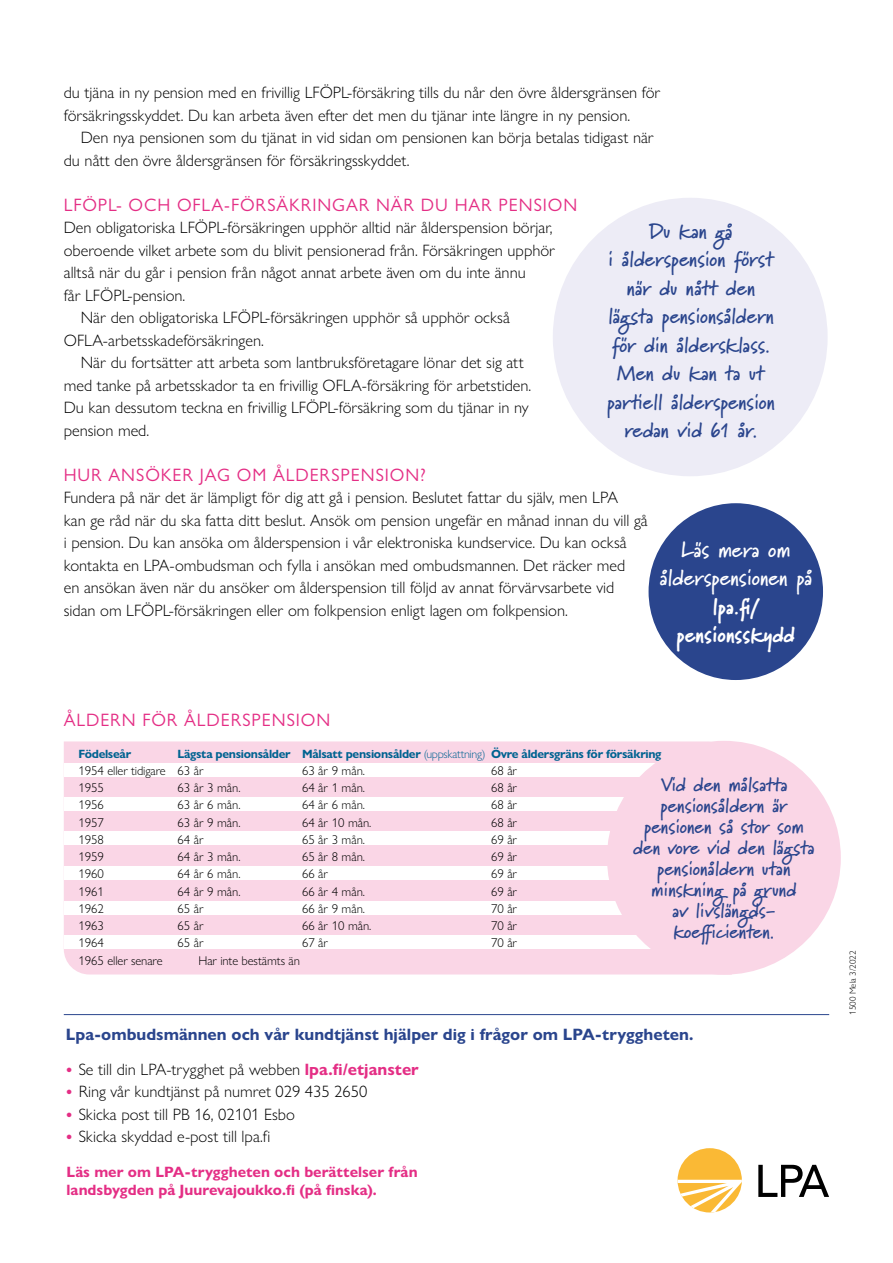
<style>
.page{position:relative;width:893px;height:1263px;background:#fff}
.page>*{position:absolute;margin:0;border:0;box-sizing:border-box;transform-origin:0 0}
.P_Korostus{font:700 22.05px/28.3px "Marydale";color:#fff;text-align:center}
.P_Korostus-2{font:700 21px/28.5px "Marydale";color:#2a458d;text-align:center}
.P_Korostus-3{font:700 19.5px/21px "Marydale";color:#2a458d;text-align:center}
.H2_Väliotsikko{font:18px "Gill Sans Nova";letter-spacing:.05em;color:#e42e85}
.P_Leipä{font:300 16.5px/22.5px "Gill Sans Nova";color:#000}
.P_Leipä_2{font:300 16.5px/22.5px "Gill Sans Nova";color:#000}
.P_Luetelmat{font:300 16.5px "Gill Sans Nova";color:#000}
.P_Leipä-2{font:700 16.5px "Gill Sans Nova";color:#2a458d}
.P_Leipä-3{font:700 15px/18px "Gill Sans Nova";color:#e42e85}
.P_Leipä-4{font:300 12.75px "Gill Sans Nova";color:#000}
.P_Leipä-5{font:700 12px "Gill Sans Nova";letter-spacing:-.025em;color:#006391}
.t1{font:300 9px "Gill Sans Nova";color:#000}
.s1{font-weight:900}
.s2{font-weight:300}
.s3{font-weight:700;font-size:15px;color:#e42e85}
.s4{font-weight:700;color:#e42e85}
</style>
<div class="page">
<div style="left:553px;top:198px;width:275px;height:278px;background:#edecf6;border-radius:50%"></div>
<hr style="left:64px;top:1014px;width:765px;height:1px;background:#2a458d">
<div style="left:64px;top:741px;width:649px;height:233px;background:#fad6e6"></div>
<div style="left:64px;top:797px;width:617px;height:13px;background:#fff"></div>
<div style="left:64px;top:763px;width:617px;height:13px;background:#fff"></div>
<div style="left:64px;top:832px;width:617px;height:13px;background:#fff"></div>
<div style="left:64px;top:866px;width:617px;height:14px;background:#fff"></div>
<div style="left:64px;top:901px;width:617px;height:13px;background:#fff"></div>
<div style="left:64px;top:935px;width:617px;height:13px;background:#fff"></div>
<div style="left:607px;top:741px;width:234px;height:234px;background:#fad6e6;border-radius:50%"></div>
<div style="left:649px;top:503px;width:174px;height:177px;background:#2a458d;border-radius:50%"></div>
<div style="left:678px;top:1148px;width:64px;height:64px;background:#fab935;border-radius:50%"></div>
<svg style="left:758px;top:1165px;width:71px;height:32px"></svg>
<svg style="left:677px;top:1180px;width:65px;height:32px"></svg>
<p class="P_Leipä_2" style="left:64px;top:81px;width:598px">du tjäna in ny pension med en frivillig LFÖPL-försäkring tills du når den övre åldersgränsen för försäkringsskyddet. Du kan arbeta även efter det men du tjänar inte längre in ny pension.</p>
<p class="P_Leipä_2" style="left:64px;top:126px;width:592px;text-indent:17px">Den nya pensionen som du tjänat in vid sidan om pensionen kan börja betalas tidigast när du nått den övre åldersgränsen för försäkringsskyddet.</p>
<h2 class="H2_Väliotsikko" style="left:64px;top:194px;width:515px">LFÖPL- OCH OFLA-FÖRSÄKRINGAR NÄR DU HAR PENSION</h2>
<p class="P_Leipä" style="left:64px;top:216px;width:493px">Den obligatoriska LFÖPL-försäkringen upphör alltid när ålderspension börjar, oberoende vilket arbete som du blivit pensionerad från. Försäkringen upphör alltså när du går i pension från något annat arbete även om du inte ännu<br>får LFÖPL-pension.</p>
<p class="P_Leipä_2" style="left:64px;top:306px;width:448px;text-indent:17px">När den obligatoriska LFÖPL-försäkringen upphör så upphör också<br>OFLA-arbetsskadeförsäkringen.</p>
<p class="P_Leipä_2" style="left:64px;top:351px;width:469px;text-indent:17px">När du fortsätter att arbeta som lantbruksföretagare lönar det sig att med tanke på arbetsskador ta en frivillig OFLA-försäkring för arbetstiden.<br>Du kan dessutom teckna en frivillig LFÖPL-försäkring som du tjänar in ny pension med.</p>
<h2 class="H2_Väliotsikko" style="left:64px;top:464px;width:363px">HUR ANSÖKER JAG OM ÅLDERSPENSION?</h2>
<p class="P_Leipä" style="left:64px;top:486px;width:585px">Fundera på när det är lämpligt för dig att gå i pension. Beslutet fattar du själv, men LPA<br>kan ge råd när du ska fatta ditt beslut. Ansök om pension ungefär en månad innan du vill gå i pension. Du kan ansöka om ålderspension i vår elektroniska kundservice. Du kan också kontakta en LPA-ombudsman och fylla i ansökan med ombudsmannen. Det räcker med<br>en ansökan även när du ansöker om ålderspension till följd av annat förvärvsarbete vid sidan om LFÖPL-försäkringen eller om folkpension enligt lagen om folkpension.</p>
<p class="P_Korostus-2" style="left:649px;top:216px;width:85px">Du kan gå</p>
<p class="P_Korostus-2" style="left:607px;top:245px;width:169px">i ålderspension först när du nått den lägsta pensionsåldern för din åldersklass.<br>Men du kan ta ut partiell ålderspension redan vid 61 år.</p>
<p class="P_Korostus" style="left:659px;top:535px;width:154px">Läs mera om ålderspensionen på <span class="s1">lpa.fi/ pensionsskydd</span></p>
<h2 class="H2_Väliotsikko" style="left:64px;top:709px;width:268px">ÅLDERN FÖR ÅLDERSPENSION</h2>
<p class="P_Leipä-5" style="left:78px;top:746px;width:54px">Födelseår</p>
<p class="P_Leipä-5" style="left:177px;top:746px;width:486px">Lägsta pensionsålder Målsatt pensionsålder <span class="s2">(uppskattning)</span> Övre åldersgräns för försäkring</p>
<p class="P_Leipä-4" style="left:78px;top:763px;width:127px">1954 eller tidigare 63 år</p>
<p class="P_Leipä-4" style="left:302px;top:763px;width:65px">63 år 9 mån.</p>
<p class="P_Leipä-4" style="left:491px;top:763px;width:28px">68 år</p>
<p class="P_Leipä-4" style="left:78px;top:780px;width:27px">1955</p>
<p class="P_Leipä-4" style="left:177px;top:780px;width:65px">63 år 3 mån.</p>
<p class="P_Leipä-4" style="left:302px;top:780px;width:65px">64 år 1 mån.</p>
<p class="P_Leipä-4" style="left:491px;top:780px;width:28px">68 år</p>
<p class="P_Leipä-4" style="left:78px;top:797px;width:27px">1956</p>
<p class="P_Leipä-4" style="left:177px;top:797px;width:65px">63 år 6 mån.</p>
<p class="P_Leipä-4" style="left:302px;top:797px;width:65px">64 år 6 mån.</p>
<p class="P_Leipä-4" style="left:491px;top:797px;width:28px">68 år</p>
<p class="P_Leipä-4" style="left:78px;top:814px;width:27px">1957</p>
<p class="P_Leipä-4" style="left:177px;top:814px;width:65px">63 år 9 mån.</p>
<p class="P_Leipä-4" style="left:302px;top:814px;width:71px">64 år 10 mån.</p>
<p class="P_Leipä-4" style="left:491px;top:814px;width:28px">68 år</p>
<p class="P_Leipä-4" style="left:78px;top:832px;width:27px">1958</p>
<p class="P_Leipä-4" style="left:177px;top:832px;width:28px">64 år</p>
<p class="P_Leipä-4" style="left:302px;top:832px;width:65px">65 år 3 mån.</p>
<p class="P_Leipä-4" style="left:491px;top:832px;width:28px">69 år</p>
<p class="P_Leipä-4" style="left:78px;top:849px;width:27px">1959</p>
<p class="P_Leipä-4" style="left:177px;top:849px;width:65px">64 år 3 mån.</p>
<p class="P_Leipä-4" style="left:302px;top:849px;width:65px">65 år 8 mån.</p>
<p class="P_Leipä-4" style="left:491px;top:849px;width:28px">69 år</p>
<p class="P_Leipä-4" style="left:78px;top:866px;width:27px">1960</p>
<p class="P_Leipä-4" style="left:177px;top:866px;width:65px">64 år 6 mån.</p>
<p class="P_Leipä-4" style="left:302px;top:866px;width:28px">66 år</p>
<p class="P_Leipä-4" style="left:491px;top:866px;width:28px">69 år</p>
<p class="P_Leipä-4" style="left:78px;top:883px;width:27px">1961</p>
<p class="P_Leipä-4" style="left:177px;top:883px;width:65px">64 år 9 mån.</p>
<p class="P_Leipä-4" style="left:302px;top:883px;width:65px">66 år 4 mån.</p>
<p class="P_Leipä-4" style="left:491px;top:883px;width:28px">69 år</p>
<p class="P_Leipä-4" style="left:78px;top:901px;width:27px">1962</p>
<p class="P_Leipä-4" style="left:177px;top:901px;width:28px">65 år</p>
<p class="P_Leipä-4" style="left:302px;top:901px;width:65px">66 år 9 mån.</p>
<p class="P_Leipä-4" style="left:491px;top:901px;width:28px">70 år</p>
<p class="P_Leipä-4" style="left:78px;top:918px;width:27px">1963</p>
<p class="P_Leipä-4" style="left:177px;top:918px;width:28px">65 år</p>
<p class="P_Leipä-4" style="left:302px;top:918px;width:71px">66 år 10 mån.</p>
<p class="P_Leipä-4" style="left:491px;top:918px;width:28px">70 år</p>
<p class="P_Leipä-4" style="left:78px;top:935px;width:27px">1964</p>
<p class="P_Leipä-4" style="left:177px;top:935px;width:28px">65 år</p>
<p class="P_Leipä-4" style="left:302px;top:935px;width:28px">67 år</p>
<p class="P_Leipä-4" style="left:491px;top:935px;width:28px">70 år</p>
<p class="P_Leipä-4" style="left:78px;top:953px;width:86px">1965 eller senare</p>
<p class="P_Leipä-4" style="left:198px;top:953px;width:103px">Har inte bestämts än</p>
<p class="P_Korostus-3" style="left:633px;top:774px;width:183px">Vid den målsatta pensionsåldern är pensionen så stor som den vore vid den lägsta pensionåldern utan minskning på grund<br>av livslängds&shy;koefficienten.</p>
<p class="P_Leipä-2" style="left:66px;top:1024px;width:629px">Lpa-ombudsmännen och vår kundtjänst hjälper dig i frågor om LPA-tryggheten.</p>
<p class="P_Luetelmat" style="left:66px;top:1059px;width:354px"><span class="s3">•</span> Se till din LPA-trygghet på webben <span class="s4">lpa.fi/etjanster</span></p>
<p class="P_Luetelmat" style="left:66px;top:1081px;width:303px"><span class="s3">•</span> Ring vår kundtjänst på numret 029 435 2650</p>
<p class="P_Luetelmat" style="left:66px;top:1104px;width:230px"><span class="s3">•</span> Skicka post till PB 16, 02101 Esbo</p>
<p class="P_Luetelmat" style="left:66px;top:1126px;width:206px"><span class="s3">•</span> Skicka skyddad e-post till lpa.fi</p>
<p class="P_Leipä-3" style="left:67px;top:1163px;width:353px">Läs mer om LPA-tryggheten och berättelser från landsbygden på Juurevajoukko.fi (på finska).</p>
<p class="t1" style="left:847px;top:1015px;width:66px;rotate:-90deg">1500 Mela 3/2022</p>
</div>
